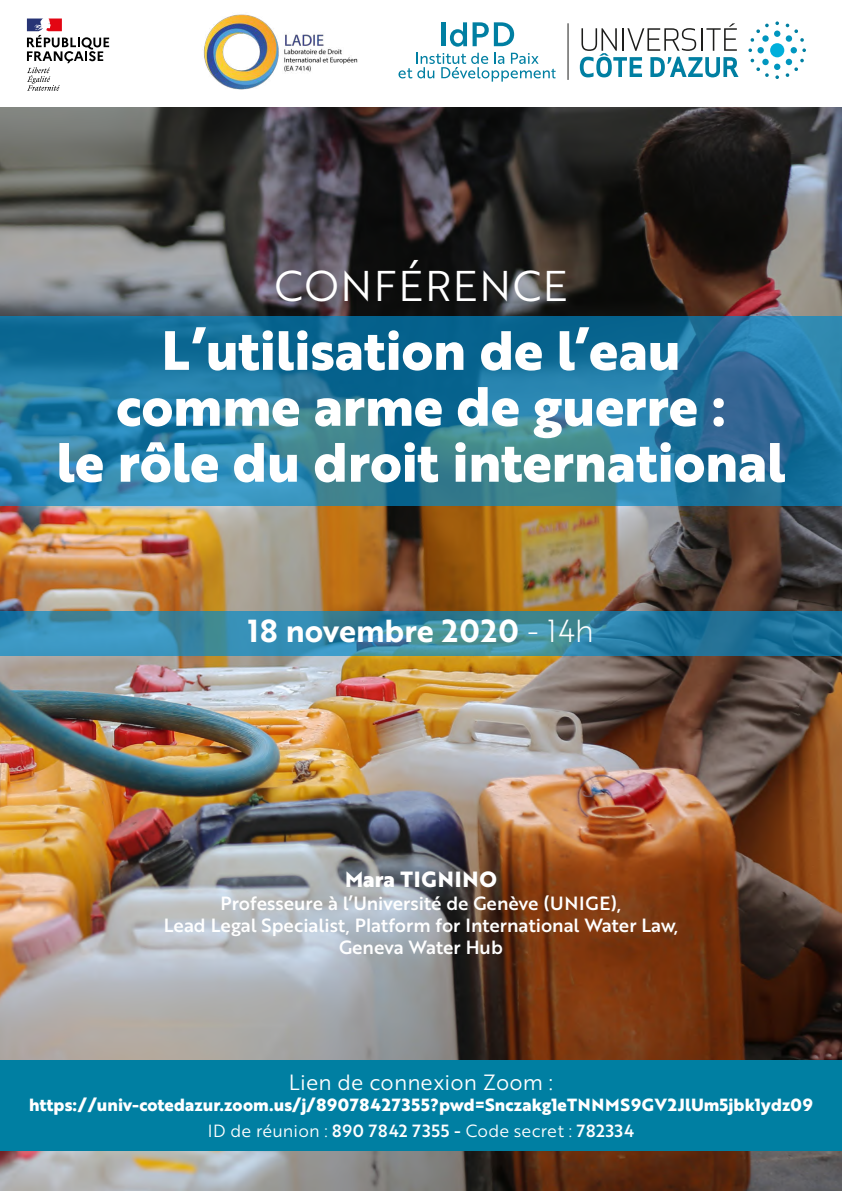
<style>
.page{position:relative;width:842px;height:1191px;background:#fff}
.page>*{position:absolute;margin:0;border:0;box-sizing:border-box;transform-origin:0 0}
.t1{font:700 53.8px/55.9px "Brother 1816 Extra";color:#fff;text-align:center}
.t2{font:41.8px "Brother 1816 Book";letter-spacing:.04em;color:#fff}
.t3{font:31px "Brother 1816 Bold";color:#fff}
.t4{font:21.4px "Brother 1816 Book";letter-spacing:.005em;color:#fff}
.t5{font:700 21.4px "Brother 1816 Extra";letter-spacing:.04em;color:#fff}
.t6{font:18.6px/22.3px "Brother 1816 Medium";color:#fff;text-align:center}
.t7{font:700 17.2px "Brother 1816 Extra";letter-spacing:.005em;color:#fff}
.t8{font:17.2px "Brother 1816 Book";letter-spacing:.005em;color:#fff}
.s1{font-family:"Brother 1816 Light"}
.s2{font-family:"Brother 1816 Medium"}
</style>
<div class="page">
<img style="left:0;top:107px;width:842px;height:1084px">
<div style="left:0;top:1060px;width:842px;height:90px;background:#007fa2"></div>
<img style="left:203px;top:14px;width:155px;height:76px">
<svg style="left:398px;top:53px;width:158px;height:29px"></svg>
<hr style="left:442px;top:22px;width:4px;height:24px;background:#007fa2">
<svg style="left:450px;top:22px;width:17px;height:25px"></svg>
<svg style="left:473px;top:22px;width:41px;height:24px"></svg>
<hr style="left:568px;top:23px;width:1px;height:57px;background:#1d1d1b">
<div style="left:770px;top:43px;width:14px;height:14px;background:#00afdb;border-radius:50%"></div>
<div style="left:757px;top:47px;width:7px;height:6px;background:#0096bf;border-radius:50%"></div>
<div style="left:790px;top:47px;width:7px;height:6px;background:#0096bf;border-radius:50%"></div>
<svg style="left:802px;top:48px;width:4px;height:4px"></svg>
<svg style="left:786px;top:59px;width:18px;height:18px"></svg>
<svg style="left:786px;top:24px;width:18px;height:18px"></svg>
<svg style="left:748px;top:48px;width:4px;height:4px"></svg>
<svg style="left:750px;top:59px;width:30px;height:20px"></svg>
<svg style="left:750px;top:21px;width:30px;height:21px"></svg>
<svg style="left:580px;top:23px;width:158px;height:54px"></svg>
<svg style="left:27px;top:19px;width:82px;height:72px"></svg>
<svg style="left:0;top:316px;width:842px;height:190px;background:#24789e"></svg>
<svg style="left:0;top:611px;width:842px;height:45px;background:#3285a5"></svg>
<h2 class="t2" style="left:274px;top:255px;width:295px">CONFÉRENCE</h2>
<h1 class="t1" style="left:56px;top:321px;width:731px">L’utilisation de l’eau<br>comme arme de guerre :<br>le rôle du droit international</h1>
<h3 class="t3" style="left:248px;top:607px;width:348px">18 novembre 2020 <span class="s1">- 14h</span></h3>
<p class="t5" style="left:345px;top:863px;width:153px">Mara TIGNINO</p>
<p class="t6" style="left:164px;top:891px;width:516px">Professeure à l’Université de Genève (UNIGE),<br>Lead Legal Specialist, Platform for International Water Law,<br>Geneva Water Hub</p>
<p class="t4" style="left:289px;top:1066px;width:266px">Lien de connexion Zoom :</p>
<p class="t7" style="left:29px;top:1091px;width:785px">https://univ-cotedazur.zoom.us/j/89078427355?pwd=Snczakg1eTNNMS9GV2JlUm5jbk1ydz09</p>
<p class="t8" style="left:208px;top:1117px;width:428px">ID de réunion : <span class="s2">890 7842 7355 -</span> Code secret : <span class="s2">782334</span></p>
</div>
